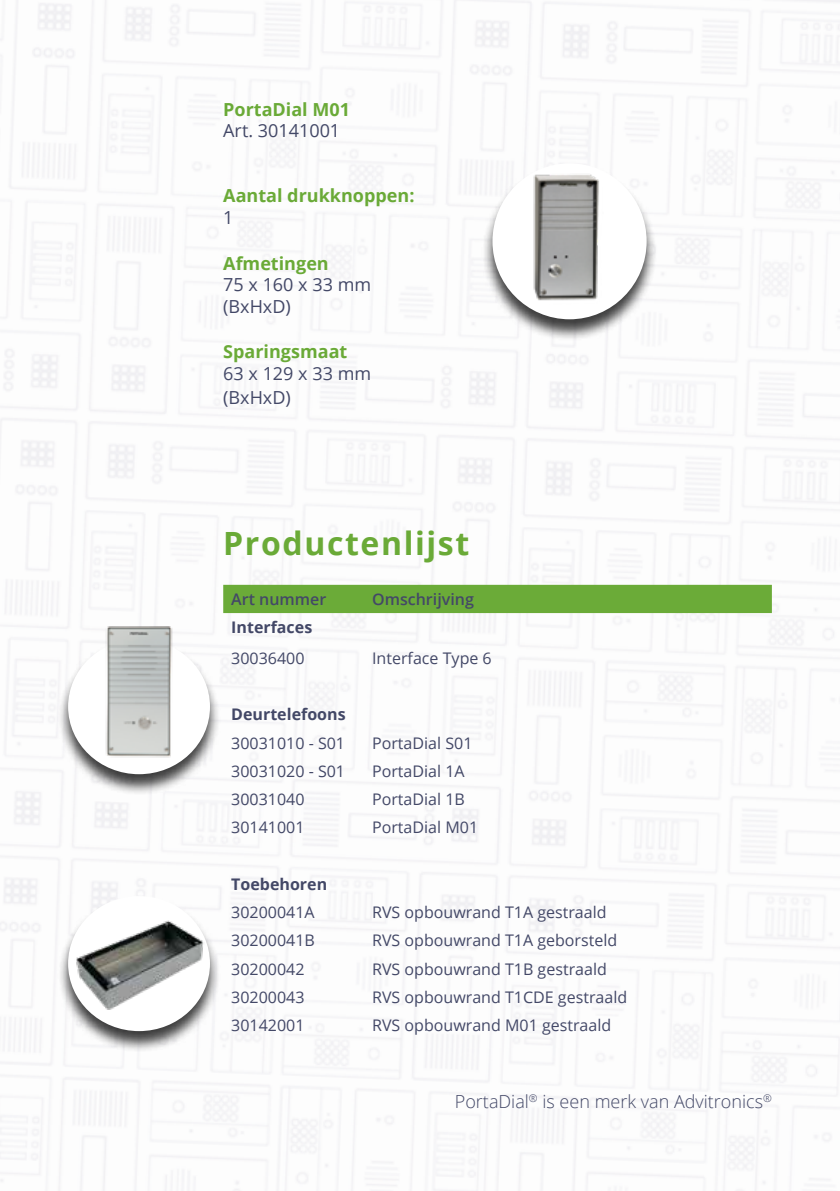
<style>
.page{position:relative;width:840px;height:1191px;background:#fff}
.page>*{position:absolute;margin:0;border:0;box-sizing:border-box;transform-origin:0 0}
.t1{font:700 32px "Open Sans";letter-spacing:.05em;color:#6aaa37}
.t2{font:700 18px "Open Sans";color:#6aaa37}
.t3{font:18px/21.6px "Open Sans";color:#434867}
.t4{font:300 18px "Open Sans";color:#434867}
.t5{font:16px "Open Sans";color:#434867}
.t6{font:700 16px "Open Sans";color:#434867}
.t7{font:600 16px "Open Sans";color:#434867}
</style>
<div class="page">
<img style="left:0;top:0;width:839px;height:1191px">
<div style="left:223px;top:585px;width:548px;height:28px;background:#6bab38"></div>
<div style="left:57px;top:639px;width:163px;height:157px;background:#000;opacity:.75"></div>
<div style="left:68px;top:639px;width:142px;height:135px;background:#fff;border-radius:50%"></div>
<img style="left:104px;top:622px;width:70px;height:136px">
<div style="left:57px;top:896px;width:163px;height:157px;background:#000;opacity:.75"></div>
<div style="left:68px;top:896px;width:142px;height:135px;background:#fff;border-radius:50%"></div>
<img style="left:72px;top:916px;width:134px;height:97px">
<div style="left:481px;top:164px;width:176px;height:177px;background:#000;opacity:.75"></div>
<div style="left:492px;top:163px;width:154px;height:156px;background:#fff;border-radius:50%"></div>
<img style="left:525px;top:165px;width:83px;height:145px">
<p class="t2" style="left:223px;top:97px;width:128px">PortaDial M01</p>
<p class="t3" style="left:223px;top:120px;width:118px">Art. 30141001</p>
<p class="t2" style="left:223px;top:183px;width:193px">Aantal drukknoppen:</p>
<p class="t3" style="left:223px;top:206px;width:12px">1</p>
<p class="t2" style="left:223px;top:250px;width:107px">Afmetingen</p>
<p class="t3" style="left:223px;top:273px;width:149px">75 x 160 x 33 mm (BxHxD)</p>
<p class="t2" style="left:223px;top:339px;width:126px">Sparingsmaat</p>
<p class="t3" style="left:223px;top:361px;width:149px;line-height:24px">63 x 129 x 33 mm (BxHxD)</p>
<h1 class="t1" style="left:223px;top:521px;width:247px">Productenlijst</h1>
<p class="t7" style="left:231px;top:588px;width:96px">Art nummer</p>
<p class="t7" style="left:372px;top:588px;width:103px">Omschrijving</p>
<p class="t6" style="left:231px;top:616px;width:82px">Interfaces</p>
<p class="t5" style="left:231px;top:647px;width:75px">30036400</p>
<p class="t5" style="left:372px;top:647px;width:121px">Interface Type 6</p>
<p class="t6" style="left:231px;top:703px;width:116px">Deurtelefoons</p>
<p class="t5" style="left:231px;top:732px;width:115px">30031010 - S01</p>
<p class="t5" style="left:372px;top:732px;width:102px">PortaDial S01</p>
<p class="t5" style="left:231px;top:760px;width:115px">30031020 - S01</p>
<p class="t5" style="left:372px;top:760px;width:94px">PortaDial 1A</p>
<p class="t5" style="left:231px;top:788px;width:75px">30031040</p>
<p class="t5" style="left:372px;top:788px;width:94px">PortaDial 1B</p>
<p class="t5" style="left:231px;top:816px;width:75px">30141001</p>
<p class="t5" style="left:372px;top:816px;width:107px">PortaDial M01</p>
<p class="t6" style="left:231px;top:873px;width:97px">Toebehoren</p>
<p class="t5" style="left:231px;top:901px;width:85px">30200041A</p>
<p class="t5" style="left:372px;top:901px;width:236px">RVS opbouwrand T1A gestraald</p>
<p class="t5" style="left:231px;top:929px;width:85px">30200041B</p>
<p class="t5" style="left:372px;top:929px;width:246px">RVS opbouwrand T1A geborsteld</p>
<p class="t5" style="left:231px;top:958px;width:75px">30200042</p>
<p class="t5" style="left:372px;top:958px;width:236px">RVS opbouwrand T1B gestraald</p>
<p class="t5" style="left:231px;top:986px;width:75px">30200043</p>
<p class="t5" style="left:372px;top:986px;width:256px">RVS opbouwrand T1CDE gestraald</p>
<p class="t5" style="left:231px;top:1014px;width:75px">30142001</p>
<p class="t5" style="left:372px;top:1014px;width:240px">RVS opbouwrand M01 gestraald</p>
<p class="t4" style="left:454px;top:1089px;width:318px">PortaDial<sup>®</sup> is een merk van Advitronics<sup>®</sup></p>
</div>
